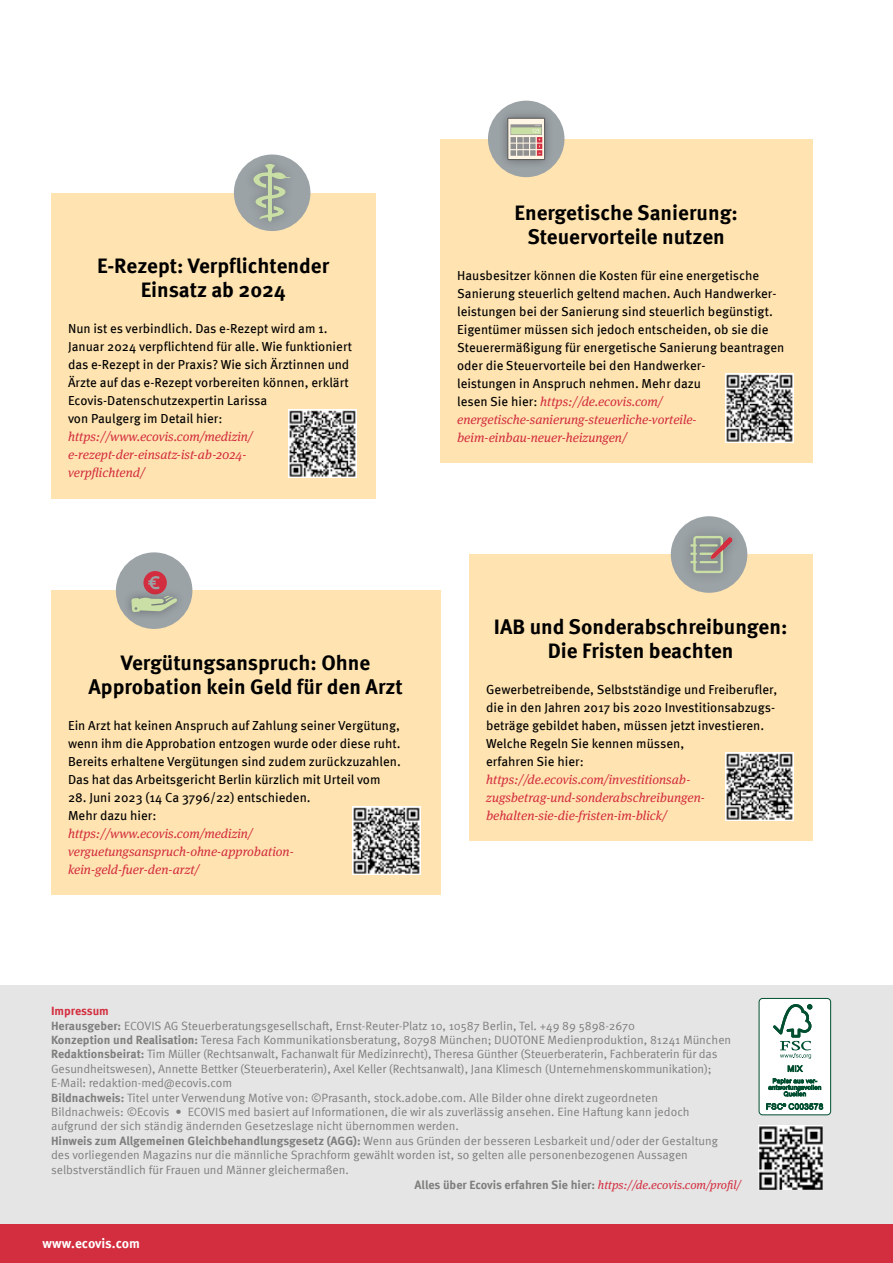
<style>
.page{position:relative;width:893px;height:1263px;background:#fff}
.page>*{position:absolute;margin:0;border:0;box-sizing:border-box;transform-origin:0 0}
.Headline__Kasten_let{font:700 21px/24px "Meta Pro";color:#000;text-align:center}
.t1{font:700 13.5px "Meta Pro";letter-spacing:-.005em;color:#fff}
.Marginal_Text{font:13.05px/18px "Meta Pro";color:#000}
.Marginal_Text-2{font:italic 13.05px/18px "Meta Serif OT";color:#d32e3f}
.t2{font:12px/14.4px "Meta Pro";letter-spacing:-.005em;color:#7e7e7d}
.t3{font:700 12px "Meta Pro";letter-spacing:-.005em;color:#7e7e7d}
.t4{font:700 12px "Meta Pro";letter-spacing:-.005em;color:#d32e3f}
.s1{font-family:"Meta Serif OT";font-style:italic;color:#d32e3f}
.s2{font-weight:700}
.s3{font-family:"Meta Serif OT";font-weight:400;font-style:italic;color:#d32e3f}
</style>
<div class="page">
<div style="left:0;top:985px;width:893px;height:278px;background:#e5e5e5"></div>
<div style="left:0;top:1225px;width:893px;height:38px;background:#d32e3f"></div>
<div style="left:440px;top:140px;width:372px;height:323px;background:#ffe4b1"></div>
<div style="left:469px;top:554px;width:343px;height:287px;background:#ffe4b1"></div>
<div style="left:51px;top:193px;width:324px;height:306px;background:#ffe4b1"></div>
<div style="left:51px;top:590px;width:389px;height:305px;background:#ffe4b1"></div>
<img style="left:725px;top:374px;width:68px;height:68px">
<img style="left:288px;top:409px;width:68px;height:68px">
<img style="left:725px;top:752px;width:68px;height:68px">
<img style="left:353px;top:806px;width:68px;height:68px">
<div style="left:116px;top:552px;width:76px;height:77px;background:#9ca3a7;border-radius:50%"></div>
<div style="left:122px;top:587px;width:64px;height:34px;background:#000;opacity:.35"></div>
<svg style="left:131px;top:571px;width:46px;height:41px"></svg>
<div style="left:234px;top:154px;width:76px;height:77px;background:#9ca3a7;border-radius:50%"></div>
<div style="left:243px;top:154px;width:56px;height:77px;background:#000;opacity:.25"></div>
<svg style="left:253px;top:164px;width:38px;height:58px"></svg>
<div style="left:488px;top:101px;width:76px;height:76px;background:#9ca3a7;border-radius:50%"></div>
<div style="left:498px;top:109px;width:56px;height:60px;background:#000;opacity:.35"></div>
<div style="left:508px;top:118px;width:37px;height:42px;background:#fff6e6"></div>
<div style="left:508px;top:118px;width:37px;height:42px;border:1px solid #575756"></div>
<div style="left:510px;top:124px;width:32px;height:11px;background:#b4b1ac"></div>
<svg style="left:510px;top:125px;width:33px;height:31px"></svg>
<div style="left:671px;top:516px;width:76px;height:77px;background:#9ca3a7;border-radius:50%"></div>
<div style="left:680px;top:524px;width:63px;height:61px;background:#9aa1a5"></div>
<svg style="left:690px;top:536px;width:42px;height:37px"></svg>
<div style="left:759px;top:998px;width:72px;height:117px;background:#fff;border-radius:4px"></div>
<div style="left:759px;top:998px;width:72px;height:117px;border:1px solid #004f30;border-radius:4px"></div>
<svg style="left:773px;top:1004px;width:39px;height:68px"></svg>
<svg style="left:768px;top:1078px;width:53px;height:19px"></svg>
<svg style="left:766px;top:1103px;width:57px;height:7px"></svg>
<img style="left:759px;top:1126px;width:63px;height:63px">
<p class="Headline__Kasten_let" style="left:97px;top:253px;width:234px">E-Rezept: Verpflichtender<br>Einsatz ab 2024</p>
<p class="Marginal_Text" style="left:68px;top:319px;width:285px">Nun ist es verbindlich. Das e-Rezept wird am 1.<br>Januar 2024 verpflichtend für alle. Wie funktioniert das e-Rezept in der Praxis? Wie sich Ärztinnen und Ärzte auf das e-Rezept vorbereiten können, erklärt Ecovis-Datenschutzexpertin Larissa<br>von Paulgerg im Detail hier:</p>
<p class="Marginal_Text-2" style="left:68px;top:428px;width:187px">https://www.ecovis.com/medizin/ e-rezept-der-einsatz-ist-ab-2024- verpflichtend/</p>
<p class="Headline__Kasten_let" style="left:514px;top:199px;width:225px">Energetische Sanierung:<br>Steuervorteile nutzen</p>
<p class="Marginal_Text" style="left:457px;top:265px;width:329px">Hausbesitzer können die Kosten für eine energetische Sanierung steuerlich geltend machen. Auch Handwerker&shy;leistungen bei der Sanierung sind steuerlich begünstigt.<br>Eigentümer müssen sich jedoch entscheiden, ob sie die Steuerermäßigung für energetische Sanierung beantragen oder die Steuervorteile bei den Handwerker-<br>leistungen in Anspruch nehmen. Mehr dazu<br>lesen Sie hier: <span class="s1">https://de.ecovis.com/ energetische-sanierung-steuerliche-vorteile&shy;beim-einbau-neuer-heizungen/</span></p>
<p class="Headline__Kasten_let" style="left:89px;top:650px;width:316px">Vergütungsanspruch: Ohne<br>Approbation kein Geld für den Arzt</p>
<p class="Marginal_Text" style="left:68px;top:716px;width:334px;text-align:justify">Ein Arzt hat keinen Anspruch auf Zahlung seiner Vergütung, wenn ihm die Approbation entzogen wurde oder diese ruht.<br>Bereits erhaltene Vergütungen sind zudem zurückzuzahlen.<br>Das hat das Arbeitsgericht Berlin kürzlich mit Urteil vom</p>
<p class="Marginal_Text" style="left:68px;top:788px;width:244px">28. Juni 2023 (14 Ca 3796/22) entschieden.<br>Mehr dazu hier:</p>
<p class="Marginal_Text-2" style="left:68px;top:825px;width:227px">https://www.ecovis.com/medizin/ verguetungsanspruch-ohne-approbation&shy;kein-geld-fuer-den-arzt/</p>
<p class="Headline__Kasten_let" style="left:494px;top:613px;width:295px">IAB und Sonderabschreibungen:<br>Die Fristen beachten</p>
<p class="Marginal_Text" style="left:486px;top:680px;width:293px">Gewerbetreibende, Selbstständige und Freiberufler, die in den Jahren 2017 bis 2020 Investitionsabzugs&shy;beträge gebildet haben, müssen jetzt investieren.<br>Welche Regeln Sie kennen müssen,<br>erfahren Sie hier:</p>
<p class="Marginal_Text-2" style="left:486px;top:771px;width:220px">https://de.ecovis.com/investitionsab&shy;zugsbetrag-und-sonderabschreibungen&shy;behalten-sie-die-fristen-im-blick/</p>
<p class="t4" style="left:51px;top:1002px;width:59px">Impressum</p>
<p class="t2" style="left:51px;top:1017px;width:586px"><span class="s2">Herausgeber:</span> ECOVIS AG Steuerberatungsgesellschaft, Ernst-Reuter-Platz 10, 10587 Berlin, Tel. +49 89 5898-2670</p>
<p class="t2" style="left:51px;top:1032px;width:682px"><span class="s2">Konzeption und Realisation:</span> Teresa Fach Kommunikationsberatung, 80798 München; DUOTONE Medienproduktion, 81241 München</p>
<p class="t2" style="left:51px;top:1046px;width:668px"><span class="s2">Redaktionsbeirat:</span> Tim Müller (Rechtsanwalt, Fachanwalt für Medizinrecht), Theresa Günther (Steuerberaterin, Fachberaterin für das<br>Gesundheitswesen), Annette Bettker (Steuerberaterin), Axel Keller (Rechtsanwalt), Jana Klimesch (Unternehmenskommunikation);<br>E-Mail: redaktion-med@ecovis.com</p>
<p class="t2" style="left:51px;top:1089px;width:640px"><span class="s2">Bildnachweis:</span> Titel unter Verwendung Motive von: ©Prasanth, stock.adobe.com. Alle Bilder ohne direkt zugeordneten<br>Bildnachweis: ©Ecovis • ECOVIS med basiert auf Informationen, die wir als zuverlässig ansehen. Eine Haftung kann jedoch aufgrund der sich ständig ändernden Gesetzeslage nicht übernommen werden.</p>
<p class="t2" style="left:51px;top:1133px;width:668px"><span class="s2">Hinweis zum Allgemeinen Gleichbehandlungsgesetz (AGG):</span> Wenn aus Gründen der besseren Lesbarkeit und/oder der Gestaltung des vorliegenden Magazins nur die männliche Sprachform gewählt worden ist, so gelten alle personenbezogenen Aussagen selbstverständlich für Frauen und Männer gleichermaßen.</p>
<p class="t3" style="left:415px;top:1175px;width:328px">Alles über Ecovis erfahren Sie hier: <span class="s3">https://de.ecovis.com/profil/</span></p>
<p class="t1" style="left:43px;top:1232px;width:99px">www.ecovis.com</p>
</div>
